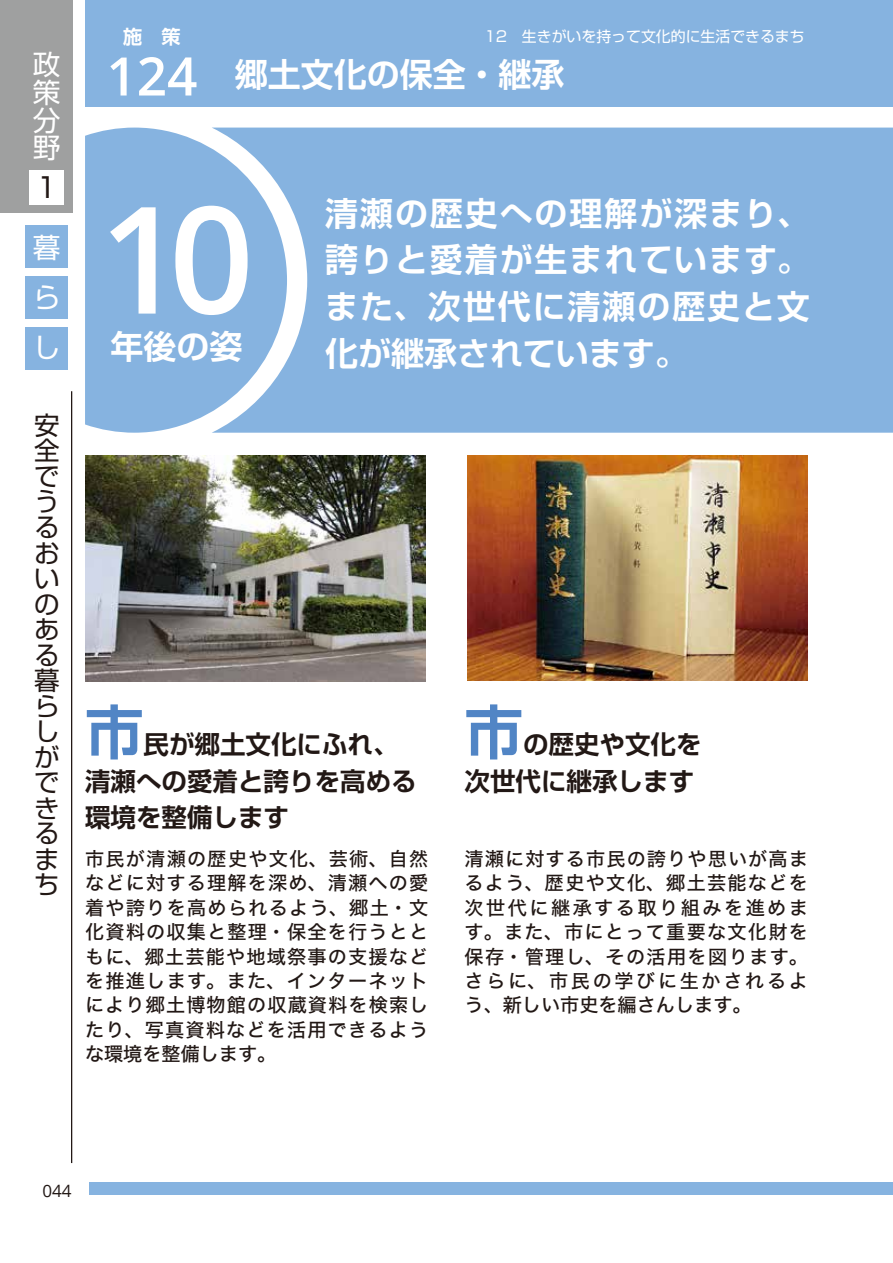
<style>
.page{position:relative;width:893px;height:1263px;background:#fff}
.page>*{position:absolute;margin:0;border:0;box-sizing:border-box;transform-origin:0 0}
.t1{font:600 148.8px "Open Sans";color:#fff}
.t2{font:700 58.5px "Shin Go Pr 6 De";color:#5185c5}
.t3{font:600 53.1px "Open Sans";color:#fff}
.t4{font:700 33px/46.8px "Shin Go Pr 6 De";letter-spacing:.06em;color:#fff;text-align:justify}
.t5{font:700 33px "Shin Go Pr 6 De";color:#fff}
.t6{font:27.6px/27.6px "Shin Go Pr 6";color:#fff;text-align:justify}
.t7{font:27.6px "Shin Go Pr 6";color:#221815}
.t8{font:700 25.5px/36.6px "Shin Go Pr 6 De";color:#221815}
.t9{font:25.5px/25.5px "Shin Go Pr 6";color:#221815}
.t10{font:19.2px/24.5px "Hira Kaku Std W5";letter-spacing:.065em;color:#221815;text-align:justify}
.t11{font:700 19.2px "Shin Go Pr 6 De";color:#fff}
.t12{font:16.95px "Open Sans";color:#221815}
.t13{font:14.85px "Shin Go Pr 6";color:#fff}
</style>
<div class="page">
<div style="left:0;top:0;width:72px;height:213px;background:#9fa0a0"></div>
<div style="left:30px;top:170px;width:34px;height:34px;background:#fff"></div>
<div style="left:26px;top:225px;width:42px;height:43px;background:#86b3e0"></div>
<div style="left:26px;top:276px;width:42px;height:43px;background:#86b3e0"></div>
<div style="left:26px;top:327px;width:42px;height:43px;background:#86b3e0"></div>
<hr style="left:71px;top:391px;width:1px;height:772px;background:#221815">
<div style="left:85px;top:0;width:808px;height:106px;background:#86b3e0"></div>
<div style="left:287px;top:128px;width:606px;height:305px;background:#86b3e0"></div>
<svg style="left:85px;top:128px;width:202px;height:305px;fill:#86b3e0"></svg>
<div style="left:89px;top:1182px;width:804px;height:13px;background:#86b3e0"></div>
<img style="left:85px;top:455px;width:340px;height:226px">
<img style="left:468px;top:455px;width:340px;height:225px">
<h3 class="t6" style="left:33px;top:49px;width:29px">政策分野</h3>
<h3 class="t7" style="left:33px;top:165px;width:18px">１</h3>
<h3 class="t6" style="left:33px;top:221px;width:29px;line-height:49.8px">暮らし</h3>
<h3 class="t9" style="left:34px;top:411px;width:27px">安全でうるおいのある暮らしができるまち</h3>
<p class="t11" style="left:123px;top:21px;width:59px">施　策</p>
<p class="t13" style="left:484px;top:24px;width:322px">12　生きがいを持って文化的に生活できるまち</p>
<h3 class="t3" style="left:106px;top:40px;width:93px">124</h3>
<h3 class="t5" style="left:235px;top:47px;width:331px">郷土文化の保全・継承</h3>
<h1 class="t1" style="left:99px;top:157px;width:157px">10</h1>
<h3 class="t4" style="left:111px;top:321px;width:133px">年後の姿</h3>
<h3 class="t4" style="left:325px;top:188px;width:486px">清瀬の歴史への理解が深まり、誇りと愛着が生まれています。また、次世代に清瀬の歴史と文化が継承されています。</h3>
<h2 class="t2" style="left:85px;top:684px;width:60px">市</h2>
<h3 class="t8" style="left:85px;top:725px;width:333px;text-indent:58px">民が郷土文化にふれ、清瀬への愛着と誇りを高める環境を整備します</h3>
<p class="t10" style="left:85px;top:846px;width:345px">市民が清瀬の歴史や文化、芸術、自然などに対する理解を深め、清瀬への愛着や誇りを高められるよう、郷土・文化資料の収集と整理・保全を行うとともに、郷土芸能や地域祭事の支援などを推進します。また、インターネットにより郷土博物館の収蔵資料を検索したり、写真資料などを活用できるような環境を整備します。</p>
<h2 class="t2" style="left:465px;top:684px;width:60px">市</h2>
<h3 class="t8" style="left:465px;top:725px;width:239px;text-align:right">の歴史や文化を<br>次世代に継承します</h3>
<p class="t10" style="left:465px;top:846px;width:345px">清瀬に対する市民の誇りや思いが高まるよう、歴史や文化、郷土芸能などを次世代に継承する取り組みを進めます。また、市にとって重要な文化財を保存・管理し、その活用を図ります。さらに、市民の学びに生かされるよう、新しい市史を編さんします。</p>
<p class="t12" style="left:43px;top:1179px;width:31px">044</p>
</div>
